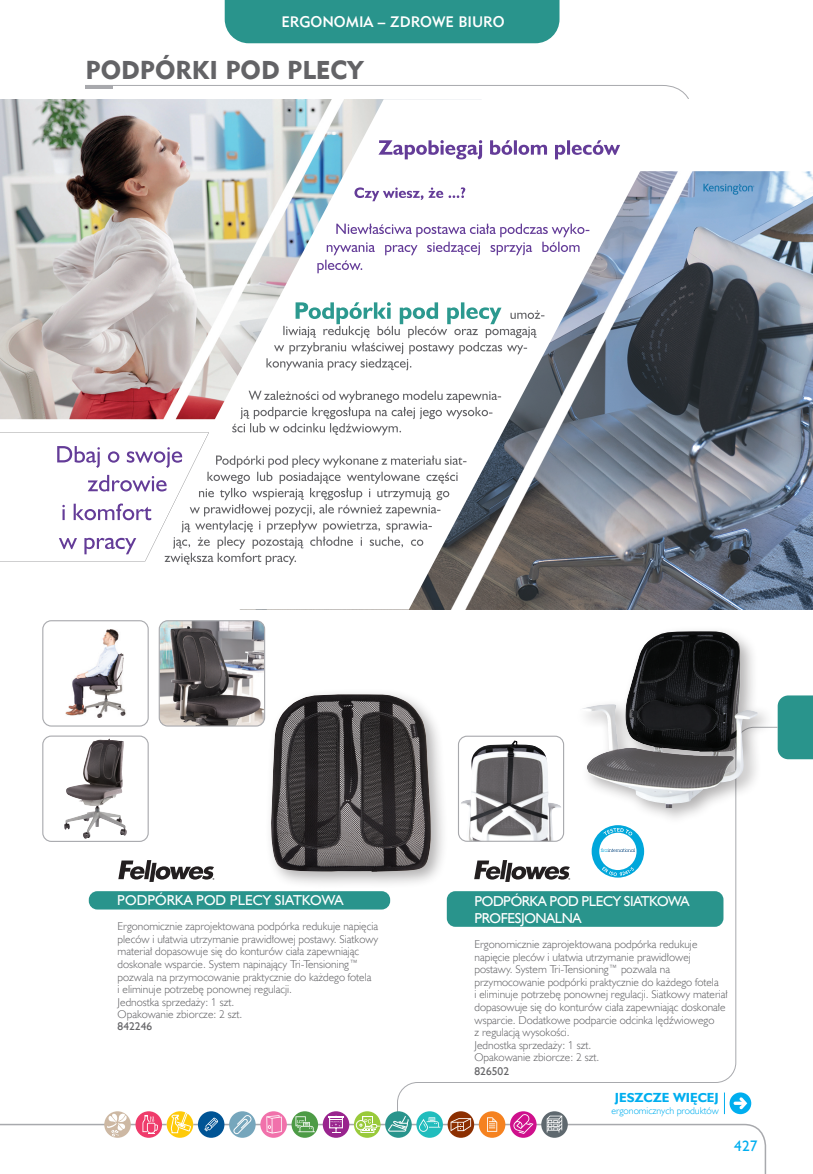
<style>
.page{position:relative;width:813px;height:1174px;background:#fff}
.page>*{position:absolute;margin:0;border:0;box-sizing:border-box;transform-origin:0 0}
.Rozdziały_nie_do_spisu{font:25.65px "Geometric 415 Blk EU";color:#636366}
.t1{font:15.3px "Humanst 521 EU";color:#00aeef}
.t2{font:15.15px "Geometric 415 Md EU";color:#fff}
.opis_produktów{font:14.4px/17.2px "Humanst 521 EU";letter-spacing:-.03em;color:#fff}
.Nazwa_modułu_A{font:14.4px "Humanst 521 EU";color:#fff}
.t3{font:700 13.2px "Humanst 521 EU";color:#00aeef}
.opis_produktów-2{font:11.4px/12.6px "Humanst 521 Lt EU";color:#636366}
.opis_produktów-3{font:11.4px "Humanst 521 EU";color:#636366}
.t4{font:9.9px "Humanst 521 Lt EU";color:#00aeef}
</style>
<div class="page">
<div style="left:224px;top:0;width:335px;height:43px;background:#29948c"></div>
<svg style="left:85px;top:85px;width:604px;height:14px"></svg>
<hr style="left:85px;top:86px;width:28px;height:3px;background:#a8a9ad">
<svg style="left:0;top:1123px;width:766px;height:51px"></svg>
<div style="left:777px;top:695px;width:35px;height:64px;background:#29948c"></div>
<svg style="left:397px;top:726px;width:381px;height:404px"></svg>
<div style="left:416px;top:1111px;width:26px;height:26px;background:#21bdbd;border-radius:50%"></div>
<svg style="left:419px;top:1117px;width:21px;height:14px"></svg>
<div style="left:510px;top:1111px;width:26px;height:26px;background:#cf108c;border-radius:50%"></div>
<svg style="left:513px;top:1114px;width:20px;height:20px"></svg>
<div style="left:478px;top:1111px;width:27px;height:26px;background:#f58220;border-radius:50%"></div>
<svg style="left:487px;top:1117px;width:10px;height:14px"></svg>
<svg style="left:447px;top:1111px;width:27px;height:26px"></svg>
<svg style="left:450px;top:1118px;width:21px;height:13px"></svg>
<div style="left:354px;top:1111px;width:26px;height:26px;background:#99ca3b;border-radius:50%"></div>
<div style="left:355px;top:1120px;width:11px;height:10px;border:1px solid #fff;border-radius:50%"></div>
<svg style="left:359px;top:1115px;width:21px;height:18px"></svg>
<div style="left:322px;top:1111px;width:27px;height:26px;background:#99248e;border-radius:50%"></div>
<svg style="left:328px;top:1115px;width:15px;height:18px"></svg>
<svg style="left:291px;top:1111px;width:27px;height:26px"></svg>
<svg style="left:295px;top:1116px;width:20px;height:16px"></svg>
<svg style="left:260px;top:1111px;width:27px;height:26px"></svg>
<svg style="left:266px;top:1115px;width:15px;height:18px"></svg>
<div style="left:229px;top:1111px;width:26px;height:26px;background:#76a6bc;border-radius:50%"></div>
<svg style="left:233px;top:1114px;width:19px;height:20px"></svg>
<div style="left:198px;top:1111px;width:26px;height:26px;background:#005495;border-radius:50%"></div>
<svg style="left:204px;top:1117px;width:14px;height:14px"></svg>
<svg style="left:385px;top:1111px;width:26px;height:26px"></svg>
<svg style="left:388px;top:1115px;width:20px;height:16px"></svg>
<div style="left:541px;top:1111px;width:26px;height:26px;background:#5f696f;border-radius:50%"></div>
<svg style="left:546px;top:1115px;width:16px;height:17px"></svg>
<svg style="left:167px;top:1111px;width:28px;height:33px"></svg>
<div style="left:135px;top:1111px;width:27px;height:26px;background:#ef3b6b;border-radius:50%"></div>
<svg style="left:142px;top:1115px;width:16px;height:18px"></svg>
<svg style="left:104px;top:1111px;width:27px;height:26px"></svg>
<svg style="left:107px;top:1113px;width:19px;height:23px"></svg>
<div style="left:458px;top:736px;width:105px;height:105px;background:#fff;border-radius:9px"></div>
<img style="left:460px;top:740px;width:101px;height:101px">
<div style="left:457px;top:735px;width:107px;height:107px;border:1px solid #a8a9ad;border-radius:9px"></div>
<div style="left:575px;top:625px;width:199px;height:201px;background:#231f20;opacity:.35"></div>
<img style="left:580px;top:631px;width:177px;height:177px">
<div style="left:446px;top:891px;width:277px;height:35px;background:#29948c;border-radius:9px"></div>
<svg style="left:591px;top:825px;width:52px;height:52px"></svg>
<div style="left:89px;top:891px;width:301px;height:18px;background:#29948c;border-radius:9px"></div>
<div style="left:265px;top:688px;width:184px;height:201px;background:#231f20;opacity:.35"></div>
<img style="left:271px;top:694px;width:159px;height:178px">
<img style="left:65px;top:629px;width:61px;height:88px">
<div style="left:42px;top:620px;width:107px;height:106px;border:1px solid #a8a9ad;border-radius:9px"></div>
<img style="left:159px;top:621px;width:105px;height:105px">
<div style="left:159px;top:620px;width:106px;height:106px;border:1px solid #a8a9ad;border-radius:9px"></div>
<img style="left:64px;top:739px;width:63px;height:99px">
<div style="left:42px;top:735px;width:107px;height:107px;border:1px solid #a8a9ad;border-radius:9px"></div>
<img style="left:0;top:99px;width:812px;height:510px">
<img style="left:144px;top:99px;width:533px;height:510px">
<img style="left:283px;top:310px;width:261px;height:25px">
<img style="left:295px;top:302px;width:194px;height:22px">
<img style="left:378px;top:140px;width:225px;height:19px">
<img style="left:0;top:432px;width:209px;height:129px">
<svg style="left:118px;top:860px;width:96px;height:22px"></svg>
<svg style="left:474px;top:860px;width:96px;height:22px"></svg>
<h3 class="t2" style="left:281px;top:12px;width:224px">ERGONOMIA – ZDROWE BIURO</h3>
<p class="Rozdziały_nie_do_spisu" style="left:86px;top:54px;width:279px">PODPÓRKI POD PLECY</p>
<p class="Nazwa_modułu_A" style="left:117px;top:891px;width:228px">PODPÓRKA POD PLECY SIATKOWA</p>
<p class="opis_produktów-2" style="left:118px;top:919px;width:262px">Ergonomicznie zaprojektowana podpórka redukuje napięcia pleców i ułatwia utrzymanie prawidłowej postawy. Siatkowy materiał dopasowuje się do konturów ciała zapewniając doskonałe wsparcie. System napinający Tri-Tensioning™ pozwala na przymocowanie praktycznie do każdego fotela<br>i eliminuje potrzebę ponownej regulacji.</p>
<p class="opis_produktów-2" style="left:118px;top:995px;width:118px">Jednostka sprzedaży: 1 szt.</p>
<p class="opis_produktów-2" style="left:118px;top:1008px;width:126px">Opakowanie zbiorcze: 2 szt.</p>
<p class="opis_produktów-3" style="left:118px;top:1019px;width:36px">842246</p>
<p class="opis_produktów" style="left:474px;top:892px;width:216px">PODPÓRKA POD PLECY SIATKOWA<br>PROFESJONALNA</p>
<p class="opis_produktów-2" style="left:474px;top:937px;width:255px">Ergonomicznie zaprojektowana podpórka redukuje napięcie pleców i ułatwia utrzymanie prawidłowej postawy. System Tri-Tensioning™ pozwala na przymocowanie podpórki praktycznie do każdego fotela<br>i eliminuje potrzebę ponownej regulacji. Siatkowy materiał dopasowuje się do konturów ciała zapewniając doskonałe wsparcie. Dodatkowe podparcie odcinka lędźwiowego<br>z regulacją wysokości.</p>
<p class="opis_produktów-2" style="left:474px;top:1038px;width:118px">Jednostka sprzedaży: 1 szt.</p>
<p class="opis_produktów-2" style="left:474px;top:1051px;width:126px">Opakowanie zbiorcze: 2 szt.</p>
<p class="opis_produktów-3" style="left:474px;top:1064px;width:36px">826502</p>
<p class="t3" style="left:614px;top:1089px;width:105px">JESZCZE WIĘCEJ</p>
<p class="t4" style="left:611px;top:1104px;width:109px">ergonomicznych produktów</p>
<h2 class="t1" style="left:734px;top:1136px;width:25px">427</h2>
</div>
